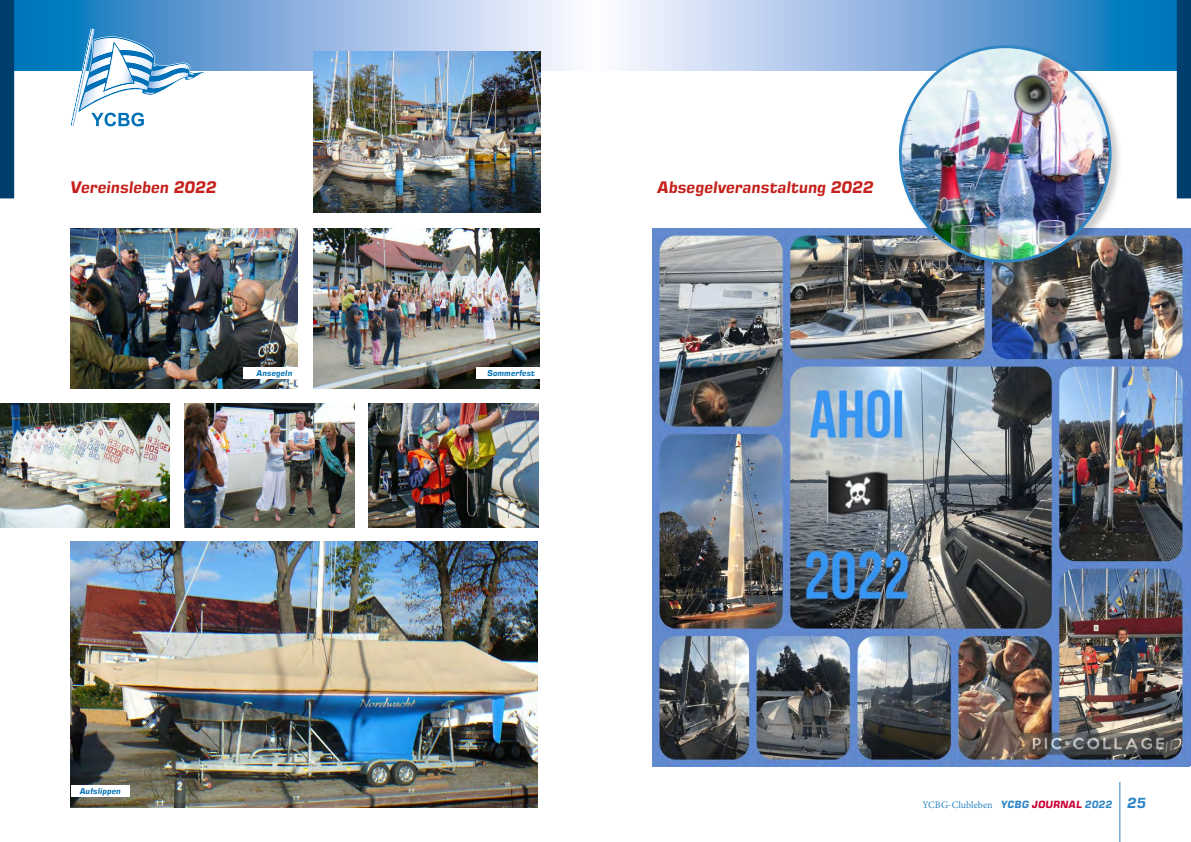
<style>
.page{position:relative;width:1191px;height:842px;background:#fff}
.page>*{position:absolute;margin:0;border:0;box-sizing:border-box;transform-origin:0 0}
.t1{font:italic 16px "Square 721 Dm";letter-spacing:-.015em;color:#c6201b}
.t2{font:10px "Minion Pro";color:#2f86c5}
.t3{font:italic 8px "Square 721 Dm";color:#0071b8}
.s1{font-family:"Square 721 Dm";font-style:italic}
.s2{font-family:"Square 721 Dm";font-style:italic;color:#cb0034}
.s3{font-family:"Square 721 Dm";font-style:italic;font-size:14px}
</style>
<div class="page">
<img style="left:71px;top:542px;width:466px;height:266px">
<img style="left:652px;top:229px;width:537px;height:537px">
<svg style="left:622px;top:0;width:554px;height:71px;background:#89b5e0"></svg>
<div style="left:1176px;top:0;width:15px;height:198px;background:#003e6e"></div>
<svg style="left:14px;top:0;width:556px;height:71px;background:#85b3de"></svg>
<div style="left:0;top:0;width:14px;height:198px;background:#003e6e"></div>
<img style="left:0;top:403px;width:170px;height:124px">
<img style="left:185px;top:403px;width:169px;height:124px">
<img style="left:369px;top:403px;width:169px;height:124px">
<svg style="left:70px;top:29px;width:141px;height:98px"></svg>
<img style="left:71px;top:228px;width:226px;height:160px">
<img style="left:313px;top:228px;width:227px;height:160px">
<img style="left:314px;top:51px;width:226px;height:162px">
<div style="left:898px;top:45px;width:225px;height:229px;background:#000;opacity:.2"></div>
<img style="left:900px;top:47px;width:210px;height:214px">
<hr style="left:1119px;top:782px;width:1px;height:60px;background:#2f86c5">
<div style="left:71px;top:785px;width:59px;height:12px;background:#fff"></div>
<div style="left:476px;top:368px;width:64px;height:11px;background:#fff"></div>
<div style="left:243px;top:368px;width:55px;height:11px;background:#fff"></div>
<p class="t1" style="left:69px;top:177px;width:148px">Vereinsleben 2022</p>
<p class="t1" style="left:656px;top:177px;width:218px">Absegelveranstaltung 2022</p>
<p class="t3" style="left:256px;top:369px;width:37px">Ansegeln</p>
<p class="t3" style="left:487px;top:369px;width:49px">Sommerfest</p>
<p class="t3" style="left:79px;top:786px;width:43px">Aufslippen</p>
<p class="t2" style="left:922px;top:798px;width:225px">YCBG-Clubleben <span class="s1">YCBG</span> <span class="s2">JOURNAL</span> <span class="s1">2022</span> <span class="s3">25</span></p>
</div>
